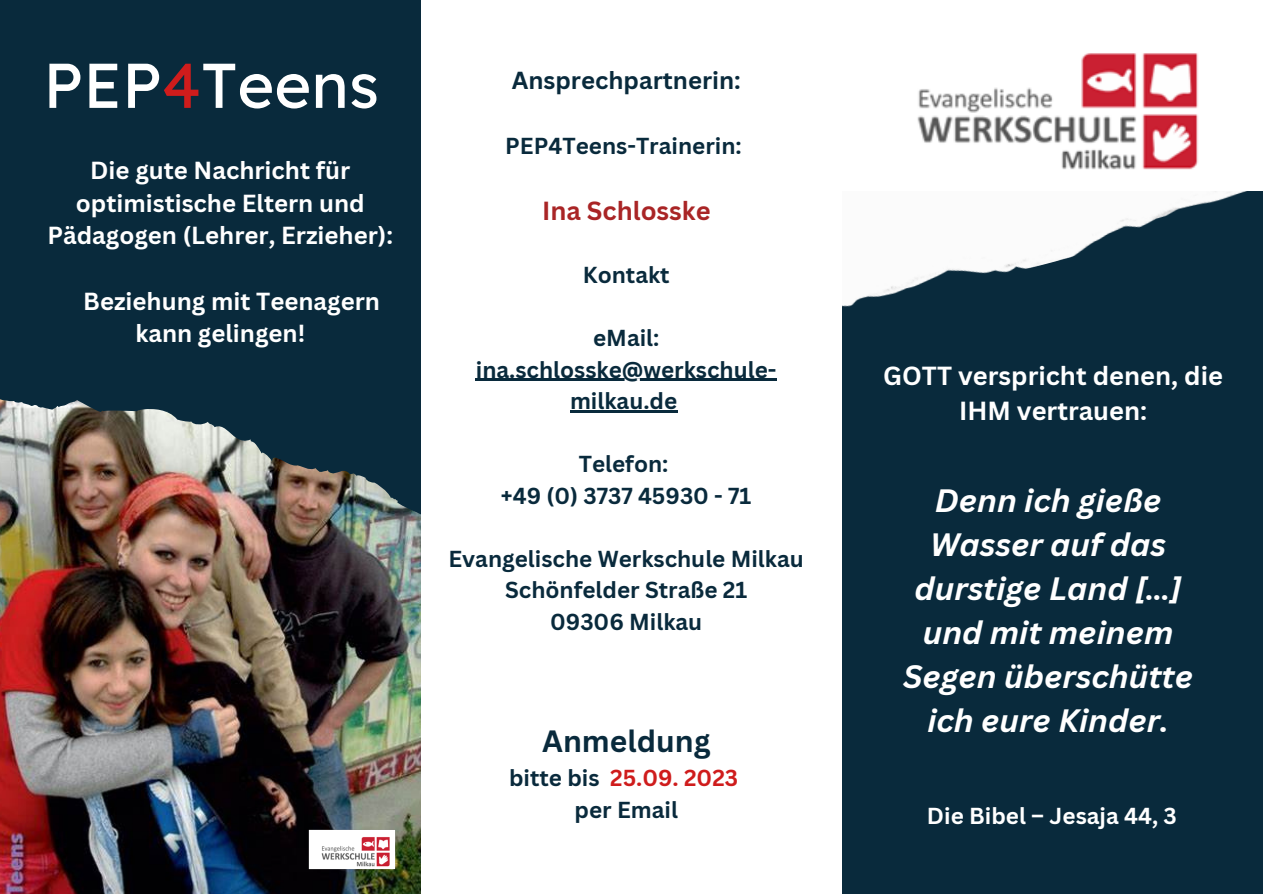
<style>
.page{position:relative;width:1263px;height:894px;background:#fff}
.page>*{position:absolute;margin:0;border:0;box-sizing:border-box;transform-origin:0 0}
.t1{font:63px "Lexend Deca";color:#fff}
.t2{font:italic 700 31.5px/43.8px "Canva Sans";color:#fff;text-align:center}
.t3{font:700 30px "Canva Sans";color:#092a3c}
.t4{font:700 25.5px/34.8px "Canva Sans";color:#fff;text-align:center}
.t5{font:700 25.5px "Canva Sans";color:#a92526}
.t6{font:700 24px/32.5px "Canva Sans";color:#fff;text-align:center}
.t7{font:700 24px "Canva Sans";color:#092a3c}
.t8{font:700 22.5px/31.5px "Canva Sans";color:#092a3c;text-align:center}
.t9{font:700 22.5px "Canva Sans";color:#fff}
.t10{font:700 22.5px "Canva Sans";color:#cf1c1c}
.s1{color:#cf1c1c}
.s2{color:#092a3c}
</style>
<div class="page">
<div style="left:0;top:0;width:1263px;height:893px;background:#092a3c"></div>
<img style="left:0;top:409px;width:421px;height:484px">
<img style="left:842px;top:67px;width:421px;height:240px">
<div style="left:421px;top:0;width:421px;height:893px;background:#fff"></div>
<div style="left:829px;top:0;width:433px;height:190px;background:#fff"></div>
<img style="left:917px;top:53px;width:281px;height:117px">
<img style="left:308px;top:829px;width:88px;height:39px">
<svg style="left:0;top:399px;width:93px;height:10px"></svg>
<hr style="left:476px;top:378px;width:301px;height:3px;background:#092a3c">
<hr style="left:570px;top:410px;width:107px;height:2px;background:#092a3c">
<p class="t1" style="left:43px;top:45px;width:337px">PEP<span class="s1">4</span>Teens</p>
<p class="t6" style="left:47px;top:153px;width:347px">Die gute Nachricht für optimistische Eltern und<br>Pädagogen (Lehrer, Erzieher):</p>
<p class="t6" style="left:135px;top:284px;width:246px;text-align:left;text-indent:-52px">Beziehung mit Teenagern kann gelingen!</p>
<p class="t7" style="left:512px;top:64px;width:231px">Ansprechpartnerin:</p>
<p class="t8" style="left:505px;top:129px;width:238px">PEP4Teens-Trainerin:</p>
<p class="t5" style="left:542px;top:193px;width:170px">Ina Schlosske</p>
<p class="t8" style="left:583px;top:258px;width:88px">Kontakt</p>
<p class="t8" style="left:476px;top:321px;width:302px">eMail: ina.schlosske@werkschule&shy;milkau.de</p>
<p class="t8" style="left:579px;top:447px;width:91px">Telefon:</p>
<p class="t8" style="left:501px;top:479px;width:252px">+49 (0) 3737 45930 - 71</p>
<p class="t8" style="left:448px;top:542px;width:357px">Evangelische Werkschule Milkau</p>
<p class="t8" style="left:505px;top:573px;width:244px">Schönfelder Straße 21</p>
<p class="t8" style="left:550px;top:605px;width:154px">09306 Milkau</p>
<p class="t3" style="left:542px;top:720px;width:170px">Anmeldung</p>
<p class="t10" style="left:509px;top:762px;width:231px"><span class="s2">bitte bis</span> 25.09. 2023</p>
<p class="t8" style="left:575px;top:793px;width:105px">per Email</p>
<p class="t4" style="left:883px;top:357px;width:341px">GOTT verspricht denen, die<br>IHM vertrauen:</p>
<p class="t2" style="left:903px;top:478px;width:291px">Denn ich gieße<br>Wasser auf das durstige Land […] und mit meinem<br>Segen überschütte ich eure Kinder.</p>
<p class="t9" style="left:927px;top:799px;width:251px">Die Bibel – Jesaja 44, 3</p>
</div>
